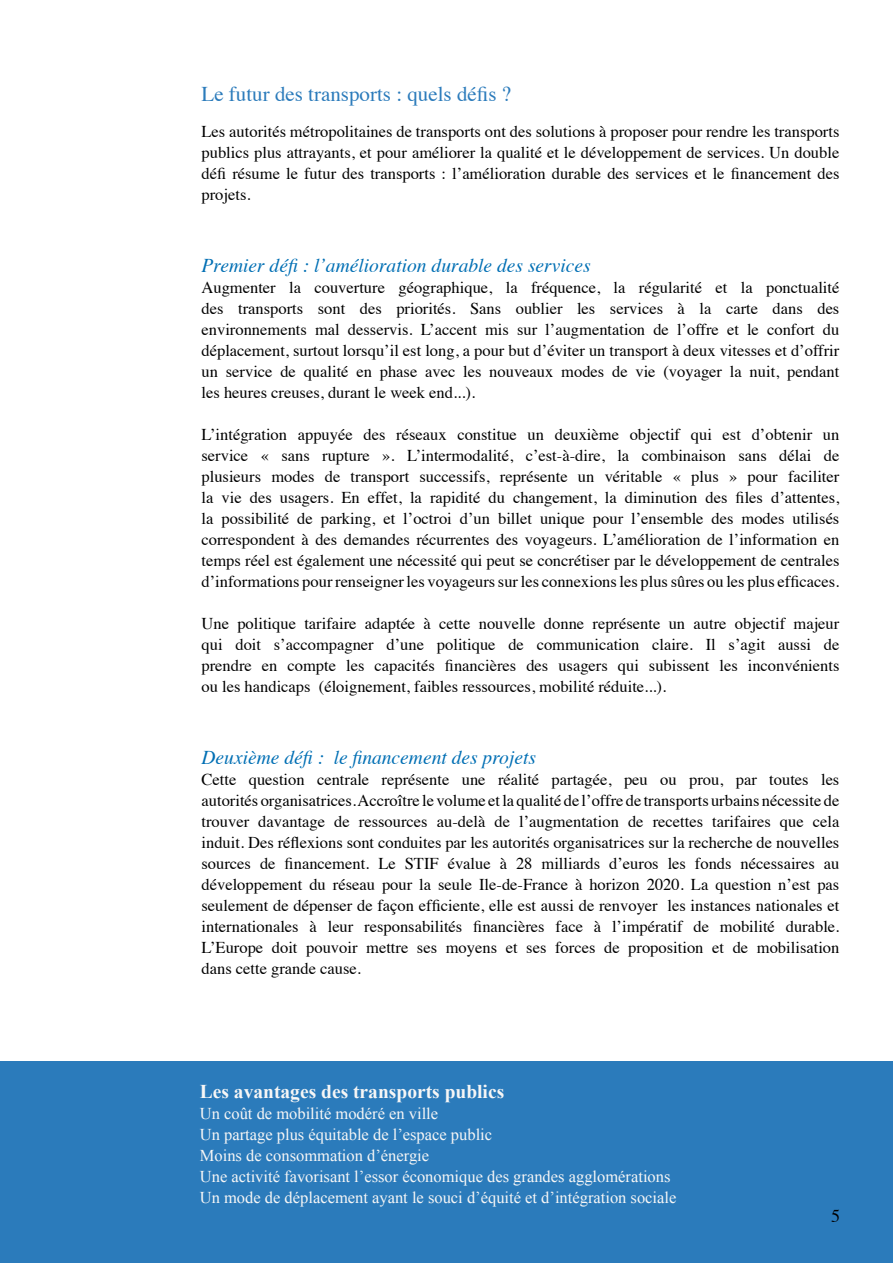
<style>
.page{position:relative;width:893px;height:1263px;background:#fff}
.page>*{position:absolute;margin:0;border:0;box-sizing:border-box;transform-origin:0 0}
.t1{font:21px "Times";color:#2b7bbb}
.t2{font:italic 19.5px "Times";color:#006fb4}
.t3{font:700 19.5px "Times New Roman";color:#f6f6f6}
.t4{font:18px "Times";color:#000}
.t5{font:16.5px/21px "Times";color:#000;text-align:justify}
.t6{font:16.5px/21px "Times New Roman";color:#f6f6f6}
</style>
<div class="page">
<div style="left:0;top:1062px;width:893px;height:201px;background:#2b7bbb"></div>
<p class="t1" style="left:202px;top:74px;width:311px">Le futur des transports : quels défis ?</p>
<p class="t5" style="left:202px;top:119px;width:639px">Les autorités métropolitaines de transports ont des solutions à proposer pour rendre les transports publics plus attrayants, et pour améliorer la qualité et le développement de services. Un double défi résume le futur des transports : l’amélioration durable des services et le financement des projets.</p>
<p class="t2" style="left:202px;top:248px;width:391px">Premier défi : l’amélioration durable des services</p>
<p class="t5" style="left:202px;top:275px;width:639px">Augmenter la couverture géographique, la fréquence, la régularité et la ponctualité des transports sont des priorités. Sans oublier les services à la carte dans des environnements mal desservis. L’accent mis sur l’augmentation de l’offre et le confort du déplacement, surtout lorsqu’il est long, a pour but d’éviter un transport à deux vitesses et d’offrir un service de qualité en phase avec les nouveaux modes de vie (voyager la nuit, pendant les heures creuses, durant le week end...).</p>
<p class="t5" style="left:202px;top:422px;width:639px">L’intégration appuyée des réseaux constitue un deuxième objectif qui est d’obtenir un service « sans rupture ». L’intermodalité, c’est-à-dire, la combinaison sans délai de plusieurs modes de transport successifs, représente un véritable « plus » pour faciliter la vie des usagers. En effet, la rapidité du changement, la diminution des files d’attentes, la possibilité de parking, et l’octroi d’un billet unique pour l’ensemble des modes utilisés correspondent à des demandes récurrentes des voyageurs. L’amélioration de l’information en temps réel est également une nécessité qui peut se concrétiser par le développement de centrales d’informations pour renseigner les voyageurs sur les connexions les plus sûres ou les plus efficaces.</p>
<p class="t5" style="left:202px;top:611px;width:639px">Une politique tarifaire adaptée à cette nouvelle donne représente un autre objectif majeur qui doit s’accompagner d’une politique de communication claire. Il s’agit aussi de prendre en compte les capacités financières des usagers qui subissent les inconvénients ou les handicaps (éloignement, faibles ressources, mobilité réduite...).</p>
<p class="t2" style="left:202px;top:740px;width:336px">Deuxième défi : le financement des projets</p>
<p class="t5" style="left:202px;top:767px;width:639px">Cette question centrale représente une réalité partagée, peu ou prou, par toutes les autorités organisatrices. Accroître le volume et la qualité de l’offre de transports urbains nécessite de trouver davantage de ressources au-delà de l’augmentation de recettes tarifaires que cela induit. Des réflexions sont conduites par les autorités organisatrices sur la recherche de nouvelles sources de financement. Le STIF évalue à 28 milliards d’euros les fonds nécessaires au développement du réseau pour la seule Ile-de-France à horizon 2020. La question n’est pas seulement de dépenser de façon efficiente, elle est aussi de renvoyer les instances nationales et internationales à leur responsabilités financières face à l’impératif de mobilité durable.<br>L’Europe doit pouvoir mettre ses moyens et ses forces de proposition et de mobilisation dans cette grande cause.</p>
<p class="t3" style="left:200px;top:1077px;width:306px">Les avantages des transports publics</p>
<p class="t6" style="left:200px;top:1102px;width:478px">Un coût de mobilité modéré en ville<br>Un partage plus équitable de l’espace public<br>Moins de consommation d’énergie<br>Une activité favorisant l’essor économique des grandes agglomérations Un mode de déplacement ayant le souci d’équité et d’intégration sociale</p>
<p class="t4" style="left:831px;top:1199px;width:10px">5</p>
</div>
